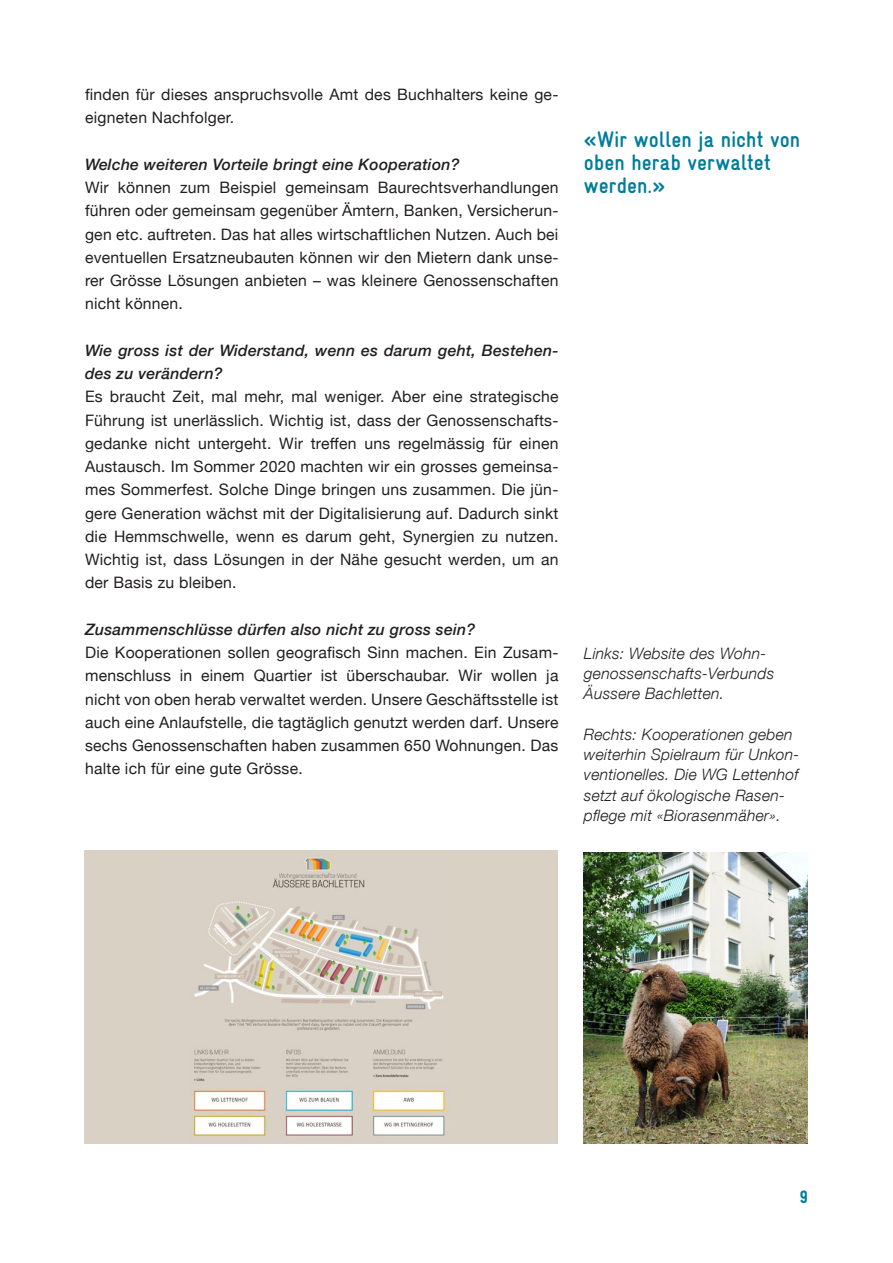
<style>
.page{position:relative;width:893px;height:1263px;background:#fff}
.page>*{position:absolute;margin:0;border:0;box-sizing:border-box;transform-origin:0 0}
._01_WBG_Body_Zwische{font:22.5px/23.2px "Gravur Condensed Bold CE";color:#007d9a}
.t1{font:18px "Gravur Condensed Black CE";color:#007d9a}
._01_WBG_Body_links{font:15.75px/23.2px "Helvetica Neue";letter-spacing:.015em;color:#231f20;text-align:justify}
._01_WBG_Body_links_k{font:italic 300 15.75px/20.2px "Helvetica Neue LT Com";letter-spacing:.015em;color:#231f20}
._01_WBG_Body_links-2{font:italic 500 15.75px/23.2px "Helvetica Neue";letter-spacing:.015em;color:#231f20}
</style>
<div class="page">
<img style="left:584px;top:852px;width:224px;height:292px">
<div style="left:84px;top:850px;width:474px;height:294px;background:#d9d1c4"></div>
<img style="left:193px;top:857px;width:253px;height:280px">
<p class="_01_WBG_Body_links" style="left:85px;top:84px;width:475px">finden für dieses anspruchsvolle Amt des Buchhalters keine ge&shy;eigneten Nachfolger.</p>
<p class="_01_WBG_Body_links-2" style="left:85px;top:152px;width:376px">Welche weiteren Vorteile bringt eine Kooperation?</p>
<p class="_01_WBG_Body_links" style="left:85px;top:177px;width:475px">Wir können zum Beispiel gemeinsam Baurechtsverhandlungen führen oder gemeinsam gegenüber Ämtern, Banken, Versicherun&shy;gen etc. auftreten. Das hat alles wirtschaftlichen Nutzen. Auch bei eventuellen Ersatzneubauten können wir den Mietern dank unse&shy;rer Grösse Lösungen anbieten – was kleinere Genossenschaften nicht können.</p>
<p class="_01_WBG_Body_links-2" style="left:85px;top:338px;width:475px">Wie gross ist der Widerstand, wenn es darum geht, Bestehen&shy;des zu verändern?</p>
<p class="_01_WBG_Body_links" style="left:85px;top:386px;width:475px">Es braucht Zeit, mal mehr, mal weniger. Aber eine strategische Führung ist unerlässlich. Wichtig ist, dass der Genossenschafts&shy;gedanke nicht untergeht. Wir treffen uns regelmässig für einen Austausch. Im Sommer 2020 machten wir ein grosses gemeinsa&shy;mes Sommerfest. Solche Dinge bringen uns zusammen. Die jün&shy;gere Generation wächst mit der Digitalisierung auf. Dadurch sinkt die Hemmschwelle, wenn es darum geht, Synergien zu nutzen.<br>Wichtig ist, dass Lösungen in der Nähe gesucht werden, um an der Basis zu bleiben.</p>
<p class="_01_WBG_Body_links-2" style="left:85px;top:617px;width:392px">Zusammenschlüsse dürfen also nicht zu gross sein?</p>
<p class="_01_WBG_Body_links" style="left:85px;top:642px;width:475px">Die Kooperationen sollen geografisch Sinn machen. Ein Zusam&shy;menschluss in einem Quartier ist überschaubar. Wir wollen ja nicht von oben herab verwaltet werden. Unsere Geschäftsstelle ist auch eine Anlaufstelle, die tagtäglich genutzt werden darf. Unsere sechs Genossenschaften haben zusammen 650 Wohnungen. Das halte ich für eine gute Grösse.</p>
<p class="_01_WBG_Body_links_k" style="left:584px;top:643px;width:192px">Links: Website des Wohn&shy;genossenschafts-Verbunds<br>Äussere Bachletten.</p>
<p class="_01_WBG_Body_Zwische" style="left:584px;top:128px;width:218px">«Wir wollen ja nicht von oben herab verwaltet werden.»</p>
<p class="_01_WBG_Body_links_k" style="left:584px;top:724px;width:217px">Rechts: Kooperationen geben weiterhin Spielraum für Unkon&shy;ventionelles. Die WG Lettenhof setzt auf ökologische Rasen&shy;pflege mit «Biorasenmäher».</p>
<p class="t1" style="left:800px;top:1186px;width:10px">9</p>
</div>
